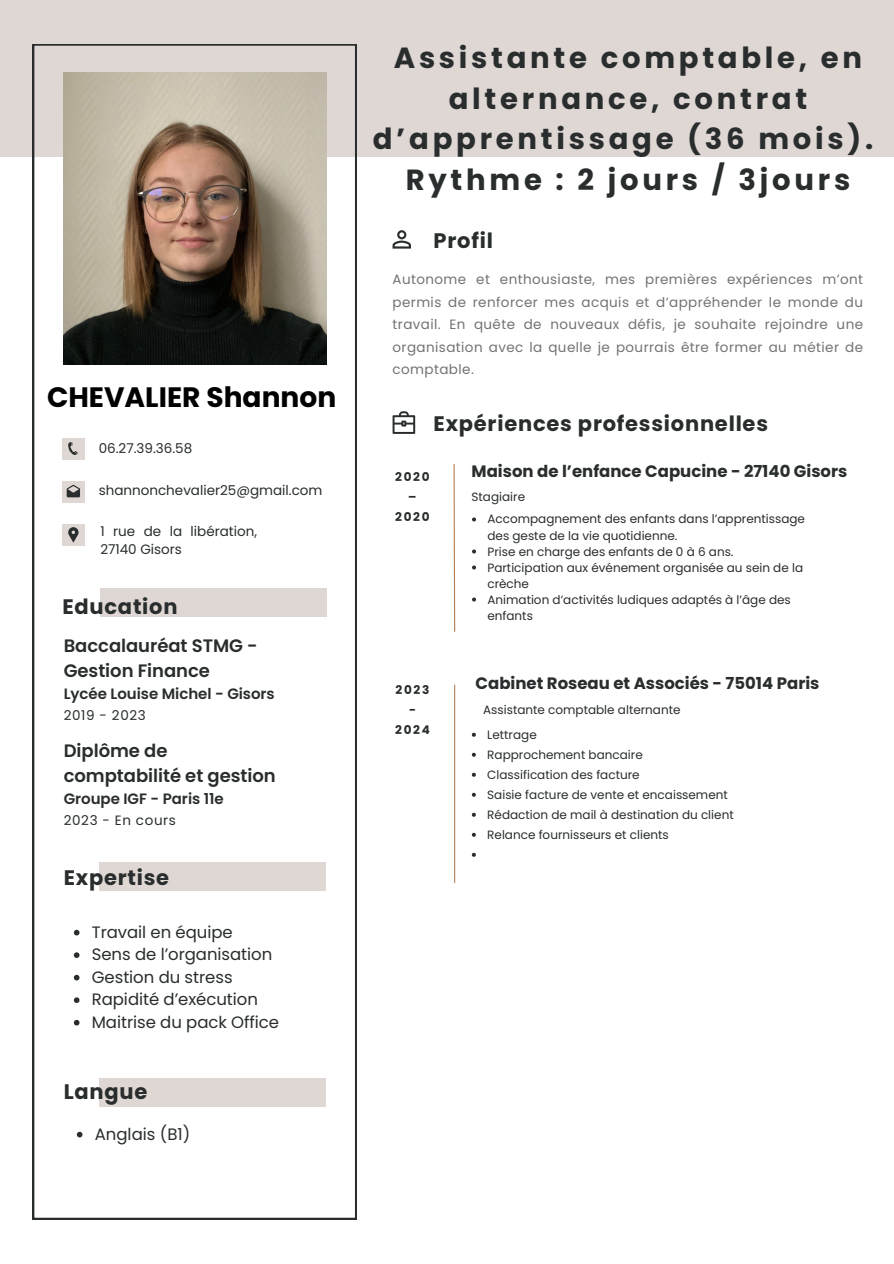
<style>
.page{position:relative;width:894px;height:1264px;background:#fff}
.page>*{position:absolute;margin:0;border:0;box-sizing:border-box;transform-origin:0 0}
.t1{font:700 29.1px/40.5px "Poppins";letter-spacing:.13em;color:#292d2d;text-align:center}
.t2{font:700 28.05px "Poppins";color:#000}
.t3{font:700 21px "Poppins";letter-spacing:.035em;color:#292d2d}
.t4{font:600 18px/24.8px "Poppins";letter-spacing:-.005em;color:#292d2d}
.t5{font:16.5px "Poppins";letter-spacing:-.005em;color:#292d2d}
.t6{font:700 16.5px "Poppins";color:#292d2d}
.t7{font:600 15px "Poppins";letter-spacing:-.005em;color:#292d2d}
.t8{font:13.5px/22.5px "Poppins";letter-spacing:.03em;color:#737373;text-align:justify}
.t9{font:13.5px/18px "Poppins";color:#292d2d}
.t10{font:13.5px "Poppins";letter-spacing:.045em;color:#292d2d}
.t11{font:12px/16px "Poppins";color:#292d2d}
.t12{font:700 12px/20px "Poppins";letter-spacing:.14em;color:#292d2d;text-align:center}
</style>
<div class="page">
<div style="left:0;top:0;width:893px;height:156px;background:#dfd7d3"></div>
<svg style="left:33px;top:44px;width:323px;height:1174px"></svg>
<img style="left:64px;top:73px;width:262px;height:291px">
<div style="left:100px;top:589px;width:227px;height:28px;background:#dfd7d3"></div>
<div style="left:99px;top:862px;width:226px;height:28px;background:#dfd7d3"></div>
<div style="left:99px;top:1078px;width:226px;height:28px;background:#dfd7d3"></div>
<div style="left:62px;top:524px;width:22px;height:22px;background:#dfd7d3"></div>
<svg style="left:68px;top:527px;width:10px;height:15px"></svg>
<div style="left:62px;top:437px;width:22px;height:22px;background:#dfd7d3"></div>
<svg style="left:68px;top:442px;width:10px;height:13px"></svg>
<div style="left:62px;top:481px;width:22px;height:22px;background:#dfd7d3"></div>
<svg style="left:67px;top:484px;width:13px;height:13px"></svg>
<svg style="left:453px;top:463px;width:2px;height:169px"></svg>
<hr style="left:454px;top:684px;width:1px;height:198px;background:#b37f56">
<svg style="left:392px;top:230px;width:18px;height:18px"></svg>
<svg style="left:392px;top:411px;width:23px;height:23px"></svg>
<svg style="left:74px;top:929px;width:5px;height:6px"></svg>
<svg style="left:74px;top:952px;width:5px;height:5px"></svg>
<svg style="left:74px;top:974px;width:5px;height:6px"></svg>
<svg style="left:74px;top:997px;width:5px;height:5px"></svg>
<svg style="left:74px;top:1019px;width:5px;height:6px"></svg>
<svg style="left:77px;top:1131px;width:5px;height:6px"></svg>
<svg style="left:472px;top:517px;width:4px;height:4px"></svg>
<svg style="left:472px;top:549px;width:4px;height:4px"></svg>
<svg style="left:472px;top:565px;width:4px;height:4px"></svg>
<svg style="left:472px;top:597px;width:4px;height:4px"></svg>
<svg style="left:471px;top:732px;width:4px;height:4px"></svg>
<svg style="left:471px;top:752px;width:4px;height:4px"></svg>
<svg style="left:471px;top:772px;width:4px;height:4px"></svg>
<svg style="left:471px;top:792px;width:4px;height:4px"></svg>
<svg style="left:471px;top:812px;width:4px;height:4px"></svg>
<svg style="left:471px;top:832px;width:4px;height:4px"></svg>
<svg style="left:471px;top:852px;width:4px;height:4px"></svg>
<p class="t2" style="left:47px;top:377px;width:291px">CHEVALIER Shannon</p>
<p class="t9" style="left:99px;top:439px;width:95px">06.27.39.36.58</p>
<p class="t9" style="left:99px;top:481px;width:225px">shannonchevalier25@gmail.com</p>
<p class="t9" style="left:100px;top:522px;width:158px">1 rue de la libération,<br>27140 Gisors</p>
<p class="t3" style="left:62px;top:591px;width:117px">Education</p>
<p class="t4" style="left:64px;top:633px;width:195px">Baccalauréat STMG -<br>Gestion Finance</p>
<p class="t7" style="left:64px;top:683px;width:212px">Lycée Louise Michel - Gisors</p>
<p class="t10" style="left:64px;top:705px;width:84px">2019 - 2023</p>
<p class="t4" style="left:64px;top:738px;width:213px">Diplôme de comptabilité et gestion</p>
<p class="t7" style="left:64px;top:788px;width:161px">Groupe IGF - Paris 11e</p>
<p class="t10" style="left:64px;top:811px;width:114px">2023 - En cours</p>
<p class="t3" style="left:64px;top:863px;width:107px">Expertise</p>
<p class="t5" style="left:92px;top:920px;width:142px">Travail en équipe</p>
<p class="t5" style="left:92px;top:942px;width:182px">Sens de l’organisation</p>
<p class="t5" style="left:92px;top:965px;width:142px">Gestion du stress</p>
<p class="t5" style="left:92px;top:987px;width:168px">Rapidité d’exécution</p>
<p class="t5" style="left:92px;top:1010px;width:189px">Maitrise du pack Office</p>
<p class="t3" style="left:64px;top:1076px;width:85px">Langue</p>
<p class="t5" style="left:95px;top:1122px;width:97px">Anglais (B1)</p>
<p class="t1" style="left:373px;top:38px;width:502px">Assistante comptable, en alternance, contrat d’apprentissage (36 mois).</p>
<p class="t1" style="left:405px;top:159px;width:446px">Rythme : 2 jours / 3jours</p>
<p class="t3" style="left:433px;top:226px;width:61px">Profil</p>
<p class="t8" style="left:392px;top:268px;width:472px">Autonome et enthousiaste, mes premières expériences m’ont permis de renforcer mes acquis et d’appréhender le monde du travail. En quête de nouveaux défis, je souhaite rejoindre une organisation avec la quelle je pourrais être former au métier de comptable.</p>
<p class="t3" style="left:433px;top:409px;width:336px">Expériences professionnelles</p>
<p class="t12" style="left:395px;top:467px;width:36px">2020 –<br>2020</p>
<p class="t6" style="left:471px;top:460px;width:377px">Maison de l’enfance Capucine - 27140 Gisors</p>
<p class="t11" style="left:471px;top:489px;width:55px">Stagiaire</p>
<p class="t11" style="left:487px;top:511px;width:319px">Accompagnement des enfants dans l’apprentissage des geste de la vie quotidienne.</p>
<p class="t11" style="left:487px;top:543px;width:247px">Prise en charge des enfants de 0 à 6 ans.</p>
<p class="t11" style="left:487px;top:559px;width:317px">Participation aux événement organisée au sein de la crèche</p>
<p class="t11" style="left:487px;top:591px;width:305px">Animation d’activités ludiques adaptés à l’âge des enfants</p>
<p class="t12" style="left:395px;top:680px;width:36px">2023 -<br>2024</p>
<p class="t6" style="left:475px;top:672px;width:345px">Cabinet Roseau et Associés - 75014 Paris</p>
<p class="t11" style="left:483px;top:702px;width:199px">Assistante comptable alternante</p>
<p class="t11" style="left:487px;top:726px;width:51px">Lettrage</p>
<p class="t11" style="left:487px;top:746px;width:157px">Rapprochement bancaire</p>
<p class="t11" style="left:487px;top:766px;width:154px">Classification des facture</p>
<p class="t11" style="left:487px;top:786px;width:242px">Saisie facture de vente et encaissement</p>
<p class="t11" style="left:487px;top:806px;width:248px">Rédaction de mail à destination du client</p>
<p class="t11" style="left:487px;top:826px;width:183px">Relance fournisseurs et clients</p>
</div>
